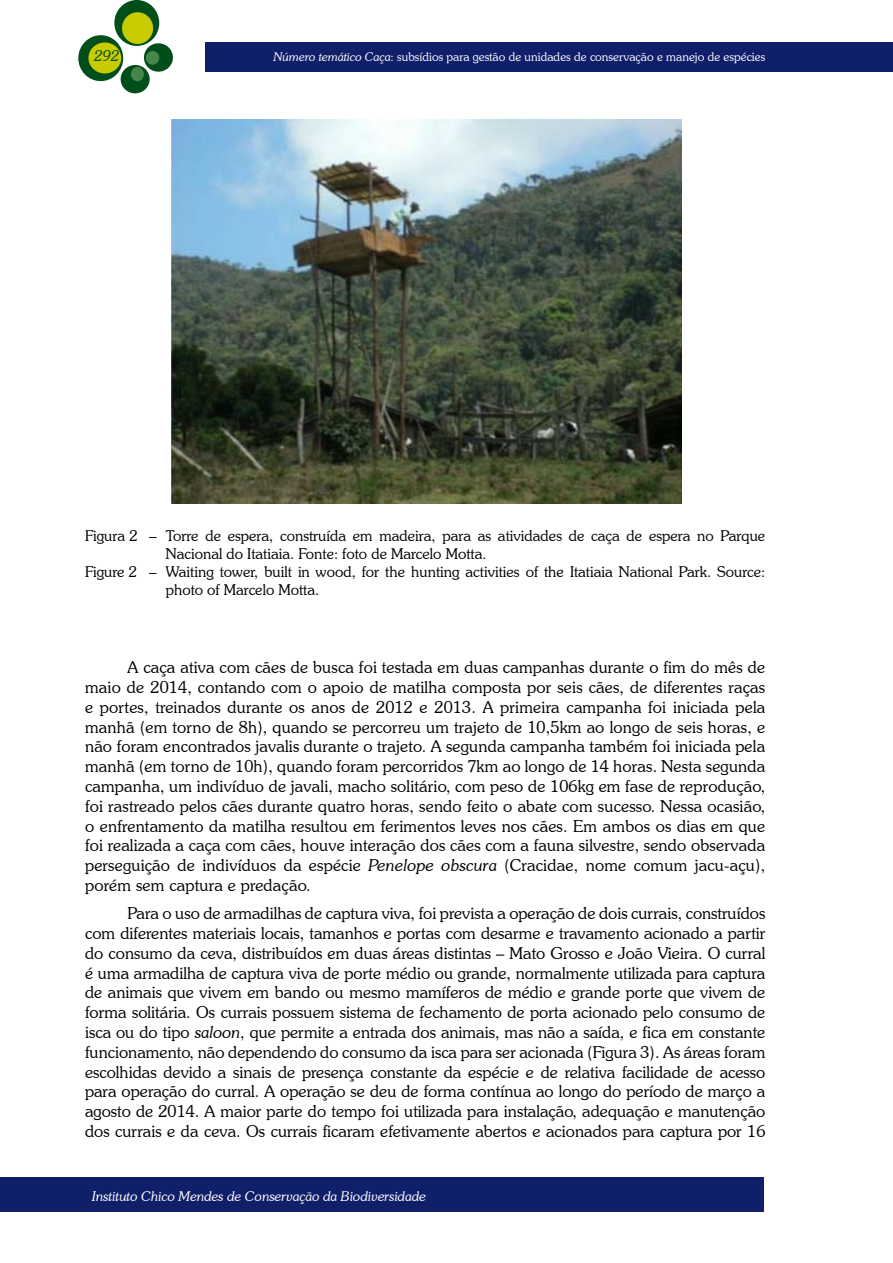
<style>
.page{position:relative;width:893px;height:1263px;background:#fff}
.page>*{position:absolute;margin:0;border:0;box-sizing:border-box;transform-origin:0 0}
.t1{font:300 16.5px/19.8px "Souvenir IT Cby BT";letter-spacing:.005em;color:#000;text-align:justify}
.t2{font:300 15px "Souvenir IT Cby BT";color:#000}
.t3{font:italic 300 15px "Souvenir IT Cby BT";color:#004e1a}
.t4{font:italic 300 13.5px "Souvenir IT Cby BT";color:#fff}
.t5{font:300 12px "Souvenir IT Cby BT";color:#fff}
.s1{font-style:italic}
</style>
<div class="page">
<div style="left:205px;top:43px;width:687px;height:29px;background:#101f69"></div>
<div style="left:114px;top:0;width:45px;height:46px;background:#004e1a;border-radius:50%"></div>
<div style="left:78px;top:35px;width:45px;height:46px;background:#004e1a;border-radius:50%"></div>
<div style="left:144px;top:43px;width:29px;height:29px;background:#004e1a;border-radius:50%"></div>
<div style="left:121px;top:65px;width:29px;height:28px;background:#004e1a;border-radius:50%"></div>
<div style="left:122px;top:12px;width:31px;height:32px;background:#c8cb00;border-radius:50%"></div>
<div style="left:88px;top:42px;width:33px;height:31px;background:#c8cb00;border-radius:50%"></div>
<div style="left:146px;top:51px;width:13px;height:14px;background:#47864a;border-radius:50%"></div>
<div style="left:131px;top:67px;width:13px;height:14px;background:#47864a;border-radius:50%"></div>
<div style="left:0;top:1178px;width:764px;height:34px;background:#101f69"></div>
<img style="left:171px;top:119px;width:510px;height:384px">
<p class="t3" style="left:95px;top:46px;width:26px">292</p>
<p class="t5" style="left:274px;top:49px;width:493px"><span class="s1">Número temático Caça</span>: subsídios para gestão de unidades de conservação e manejo de espécies</p>
<p class="t2" style="left:85px;top:527px;width:682px">Figura 2 – Torre de espera, construída em madeira, para as atividades de caça de espera no Parque</p>
<p class="t2" style="left:166px;top:545px;width:322px">Nacional do Itatiaia. Fonte: foto de Marcelo Motta.</p>
<p class="t2" style="left:85px;top:563px;width:682px">Figure 2 – Waiting tower, built in wood, for the hunting activities of the Itatiaia National Park. Source:</p>
<p class="t2" style="left:166px;top:581px;width:155px">photo of Marcelo Motta.</p>
<p class="t1" style="left:85px;top:657px;width:682px;text-indent:43px">A caça ativa com cães de busca foi testada em duas campanhas durante o fim do mês de maio de 2014, contando com o apoio de matilha composta por seis cães, de diferentes raças e portes, treinados durante os anos de 2012 e 2013. A primeira campanha foi iniciada pela manhã (em torno de 8h), quando se percorreu um trajeto de 10,5km ao longo de seis horas, e não foram encontrados javalis durante o trajeto. A segunda campanha também foi iniciada pela manhã (em torno de 10h), quando foram percorridos 7km ao longo de 14 horas. Nesta segunda campanha, um indivíduo de javali, macho solitário, com peso de 106kg em fase de reprodução, foi rastreado pelos cães durante quatro horas, sendo feito o abate com sucesso. Nessa ocasião, o enfrentamento da matilha resultou em ferimentos leves nos cães. Em ambos os dias em que foi realizada a caça com cães, houve interação dos cães com a fauna silvestre, sendo observada perseguição de indivíduos da espécie <span class="s1">Penelope obscura</span> (Cracidae, nome comum jacu-açu), porém sem captura e predação.</p>
<p class="t1" style="left:85px;top:903px;width:682px;text-indent:43px">Para o uso de armadilhas de captura viva, foi prevista a operação de dois currais, construídos com diferentes materiais locais, tamanhos e portas com desarme e travamento acionado a partir do consumo da ceva, distribuídos em duas áreas distintas – Mato Grosso e João Vieira. O curral é uma armadilha de captura viva de porte médio ou grande, normalmente utilizada para captura de animais que vivem em bando ou mesmo mamíferos de médio e grande porte que vivem de forma solitária. Os currais possuem sistema de fechamento de porta acionado pelo consumo de isca ou do tipo <span class="s1">saloon</span>, que permite a entrada dos animais, mas não a saída, e fica em constante funcionamento, não dependendo do consumo da isca para ser acionada (Figura 3). As áreas foram escolhidas devido a sinais de presença constante da espécie e de relativa facilidade de acesso para operação do curral. A operação se deu de forma contínua ao longo do período de março a agosto de 2014. A maior parte do tempo foi utilizada para instalação, adequação e manutenção dos currais e da ceva. Os currais ficaram efetivamente abertos e acionados para captura por 16</p>
<p class="t4" style="left:92px;top:1188px;width:335px">Instituto Chico Mendes de Conservação da Biodiversidade</p>
</div>
